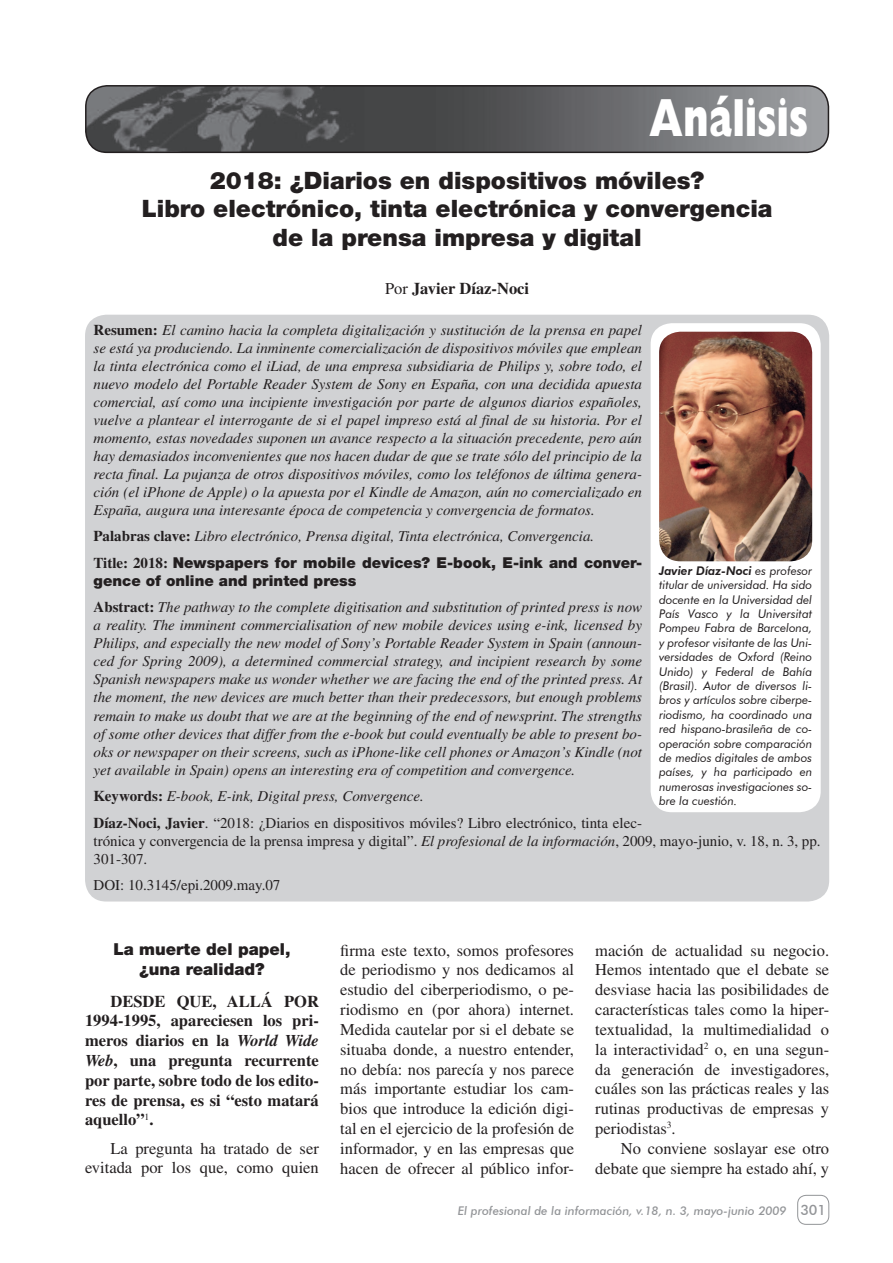
<style>
.page{position:relative;width:893px;height:1263px;background:#fff}
.page>*{position:absolute;margin:0;border:0;box-sizing:border-box;transform-origin:0 0}
.t1{font:800 54px "Gill Sans";color:#fff;scale:.7 1}
.t2{font:900 24px/28.8px "Helvetica Neue";color:#231f20;text-align:center}
.t3{font:16.5px/19.8px "Times";color:#231f20;text-align:right}
.t4{font:700 16.5px/19.8px "Times";color:#231f20;text-align:justify}
.t5{font:900 16.5px/19.8px "Helvetica Neue";color:#231f20;text-align:center}
.t6{font:italic 15px/18px "Times";color:#231f20;text-align:justify}
.t7{font:15px/26.5px "Times";color:#231f20}
.t8{font:900 15px/18px "Helvetica Neue";color:#231f20}
.t9{font:500 14.25px "Futura BT";color:#939598}
.t10{font:italic 12px/14.4px "Futura BT";letter-spacing:-.005em;color:#231f20;text-align:justify}
.t11{font:italic 500 12px "Futura BT";color:#939598}
.s1{font-weight:400}
.s2{font-weight:700;font-style:normal}
.s3{font-family:"Times";font-weight:700}
.s4{font-weight:700}
.s5{font-style:italic}
.s6{font-weight:800}
</style>
<div class="page">
<div style="left:797px;top:1195px;width:32px;height:30px;border:1px solid #939598;border-radius:9px"></div>
<img style="left:86px;top:86px;width:742px;height:66px;border-radius:21px">
<div style="left:85px;top:85px;width:744px;height:68px;border:2px solid #231f20;border-radius:21px"></div>
<div style="left:85px;top:315px;width:744px;height:586px;background:#d1d2d4;border-radius:21px"></div>
<div style="left:651px;top:323px;width:170px;height:489px;background:#fff;border-radius:21px"></div>
<img style="left:659px;top:332px;width:153px;height:229px;border-radius:21px">
<h1 class="t1" style="left:649px;top:86px;width:228px">Análisis</h1>
<h2 class="t2" style="left:142px;top:165px;width:632px">2018: ¿Diarios en dispositivos móviles?<br>Libro electrónico, tinta electrónica y convergencia de la prensa impresa y digital</h2>
<p class="t4" style="left:385px;top:278px;width:146px"><span class="s1">Por</span> Javier Díaz-Noci</p>
<p class="t6" style="left:94px;top:321px;width:550px"><span class="s2">Resumen:</span> El camino hacia la completa digitalización y sustitución de la prensa en papel se está ya produciendo. La inminente comercialización de dispositivos móviles que emplean la tinta electrónica como el iLiad, de una empresa subsidiaria de Philips y, sobre todo, el nuevo modelo del Portable Reader System de Sony en España, con una decidida apuesta comercial, así como una incipiente investigación por parte de algunos diarios españoles, vuelve a plantear el interrogante de si el papel impreso está al final de su historia. Por el momento, estas novedades suponen un avance respecto a la situación precedente, pero aún hay demasiados inconvenientes que nos hacen dudar de que se trate sólo del principio de la recta final. La pujanza de otros dispositivos móviles, como los teléfonos de última genera&shy;ción (el iPhone de Apple) o la apuesta por el Kindle de Amazon, aún no comercializado en España, augura una interesante época de competencia y convergencia de formatos.</p>
<p class="t6" style="left:94px;top:527px;width:502px"><span class="s2">Palabras clave:</span> Libro electrónico, Prensa digital, Tinta electrónica, Convergencia.</p>
<p class="t8" style="left:94px;top:553px;width:550px"><span class="s3">Title: 2018:</span> Newspapers for mobile devices? E-book, E-ink and conver&shy;gence of online and printed press</p>
<p class="t6" style="left:94px;top:598px;width:550px"><span class="s2">Abstract:</span> The pathway to the complete digitisation and substitution of printed press is now a reality. The imminent commercialisation of new mobile devices using e-ink, licensed by Philips, and especially the new model of Sony’s Portable Reader System in Spain (announ&shy;ced for Spring 2009), a determined commercial strategy, and incipient research by some Spanish newspapers make us wonder whether we are facing the end of the printed press. At the moment, the new devices are much better than their predecessors, but enough problems remain to make us doubt that we are at the beginning of the end of newsprint. The strengths of some other devices that differ from the e-book but could eventually be able to present bo&shy;oks or newspaper on their screens, such as iPhone-like cell phones or Amazon’s Kindle (not yet available in Spain) opens an interesting era of competition and convergence.</p>
<p class="t7" style="left:94px;top:783px;width:550px"><span class="s4">Keywords:</span> <span class="s5">E-book, E-ink, Digital press, Convergence.<br></span><span class="s4">Díaz-Noci, Javier</span>. “2018: ¿Diarios en dispositivos móviles? Libro electrónico, tinta elec-</p>
<p class="t7" style="left:94px;top:831px;width:729px;line-height:18px">trónica y convergencia de la prensa impresa y digital”. <span class="s5">El profesional de la información</span>, 2009, mayo-junio, v. 18, n. 3, pp.<br>301-307.</p>
<p class="t7" style="left:94px;top:872px;width:188px">DOI: 10.3145/epi.2009.may.07</p>
<p class="t10" style="left:659px;top:563px;width:155px"><span class="s6">Javier Díaz-Noci</span> es profesor titular de universidad. Ha sido docente en la Universidad del País Vasco y la Universitat Pompeu Fabra de Barcelona, y profesor visitante de las Uni&shy;versidades de Oxford (Reino Unido) y Federal de Bahía (Brasil). Autor de diversos li&shy;bros y artículos sobre ciberpe&shy;riodismo, ha coordinado una red hispano-brasileña de co&shy;operación sobre comparación de medios digitales de ambos países, y ha participado en numerosas investigaciones so&shy;bre la cuestión.</p>
<p class="t5" style="left:113px;top:939px;width:179px">La muerte del papel, ¿una realidad?</p>
<p class="t4" style="left:85px;top:991px;width:235px;text-indent:26px">DESDE QUE, ALLÁ POR 1994-1995, apareciesen los pri&shy;meros diarios en la <span class="s5">World Wide Web</span>, una pregunta recurrente por parte, sobre todo de los edito&shy;res de prensa, es si “esto matará aquello”<sup>1</sup>.</p>
<p class="t3" style="left:85px;top:1138px;width:235px">La pregunta ha tratado de ser evitada por los que, como quien</p>
<p class="t3" style="left:340px;top:940px;width:235px;text-align:justify">firma este texto, somos profesores de periodismo y nos dedicamos al estudio del ciberperiodismo, o pe&shy;riodismo en (por ahora) internet.<br>Medida cautelar por si el debate se situaba donde, a nuestro entender, no debía: nos parecía y nos parece más importante estudiar los cam&shy;bios que introduce la edición digi&shy;tal en el ejercicio de la profesión de informador, y en las empresas que hacen de ofrecer al público infor-</p>
<p class="t3" style="left:595px;top:940px;width:235px;text-align:justify">mación de actualidad su negocio.<br>Hemos intentado que el debate se desviase hacia las posibilidades de características tales como la hiper&shy;textualidad, la multimedialidad o la interactividad<sup>2</sup> o, en una segun&shy;da generación de investigadores, cuáles son las prácticas reales y las rutinas productivas de empresas y periodistas<sup>3</sup>.</p>
<p class="t3" style="left:595px;top:1138px;width:235px">No conviene soslayar ese otro debate que siempre ha estado ahí, y</p>
<p class="t11" style="left:458px;top:1203px;width:330px">El profesional de la información, v.18, n. 3, mayo-junio 2009</p>
<p class="t9" style="left:800px;top:1201px;width:27px">301</p>
</div>
